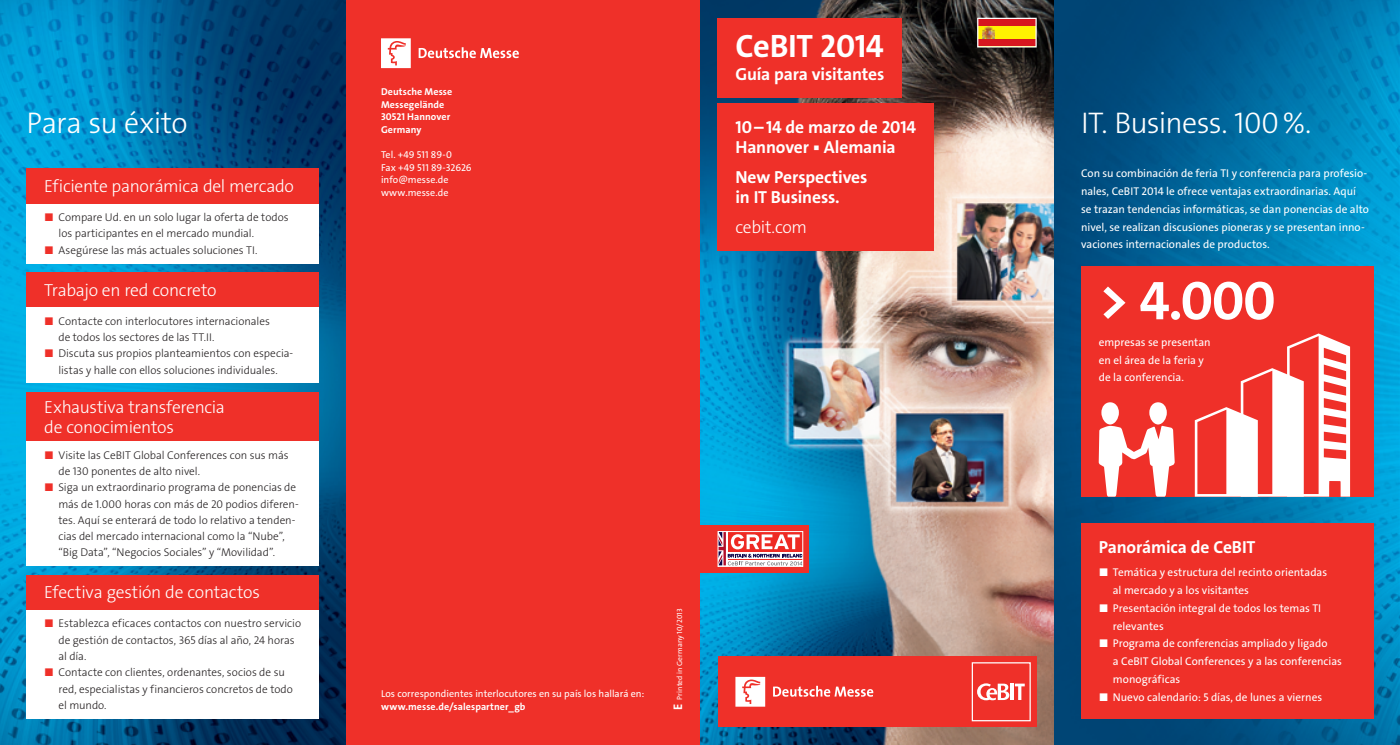
<style>
.page{position:relative;width:1400px;height:745px;background:#fff}
.page>*{position:absolute;margin:0;border:0;box-sizing:border-box;transform-origin:0 0}
.t1{font:55px "The Sans LP7 Bld";color:#fff}
.t2{font:32.5px "The Sans LP7 Bld";letter-spacing:-.015em;color:#fff}
.t3{font:30px "The Sans LP3 Lig";letter-spacing:-.02em;color:#fff}
.t4{font:17.5px/20px "The Sans LP3 Lig";letter-spacing:-.015em;color:#fff}
.t5{font:17.5px/20px "The Sans LP7 Bld";letter-spacing:-.01em;color:#fff}
.t6{font:11.25px/16.2px "The Sans LP3 Lig";letter-spacing:-.005em;color:#231f20}
.t7{font:11.25px/17.8px "The Sans LP5 Plain";color:#fff}
.t8{font:10px/12.5px "The Sans LP5 Plain";letter-spacing:.005em;color:#fff}
.t9{font:10px/12.5px "The Sans LP7 Bld";letter-spacing:.01em;color:#fff}
.t10{font:7.5px "The Sans LP5 Plain";letter-spacing:.01em;color:#fff}
.s1{font-family:"The Sans LP5 Plain";color:#ef3029}
.s2{font-family:"The Sans LP7 Bld";font-size:12.5px}
</style>
<div class="page">
<img style="left:700px;top:0;width:700px;height:744px">
<div style="left:718px;top:656px;width:318px;height:70px;background:#ef3029"></div>
<div style="left:718px;top:18px;width:184px;height:80px;background:#ef3029"></div>
<svg style="left:971px;top:662px;width:60px;height:59px"></svg>
<div style="left:345px;top:0;width:355px;height:744px;background:#ef3029"></div>
<div style="left:1081px;top:523px;width:292px;height:195px;background:#ef3029"></div>
<div style="left:1081px;top:266px;width:292px;height:230px;background:#ef3029"></div>
<div style="left:1149px;top:402px;width:18px;height:22px;background:#fff;border-radius:50%"></div>
<svg style="left:1098px;top:425px;width:76px;height:71px"></svg>
<div style="left:1101px;top:402px;width:18px;height:22px;background:#fff;border-radius:50%"></div>
<svg style="left:1194px;top:333px;width:156px;height:163px"></svg>
<img style="left:0;top:0;width:345px;height:744px">
<div style="left:27px;top:168px;width:292px;height:36px;background:#ef3029"></div>
<div style="left:27px;top:204px;width:292px;height:59px;background:#fff"></div>
<div style="left:27px;top:272px;width:292px;height:35px;background:#ef3029"></div>
<div style="left:27px;top:307px;width:292px;height:76px;background:#fff"></div>
<div style="left:27px;top:392px;width:292px;height:49px;background:#ef3029"></div>
<div style="left:27px;top:441px;width:292px;height:124px;background:#fff"></div>
<div style="left:27px;top:574px;width:292px;height:36px;background:#ef3029"></div>
<div style="left:27px;top:610px;width:292px;height:108px;background:#fff"></div>
<div style="left:700px;top:525px;width:109px;height:47px;background:#ef3029"></div>
<svg style="left:720px;top:533px;width:81px;height:31px"></svg>
<div style="left:718px;top:531px;width:85px;height:35px;border:1px solid #fff"></div>
<svg style="left:976px;top:17px;width:61px;height:31px;background:#db8231"></svg>
<div style="left:718px;top:104px;width:216px;height:147px;background:#ef3029"></div>
<svg style="left:773px;top:685px;width:100px;height:11px"></svg>
<svg style="left:735px;top:676px;width:30px;height:30px"></svg>
<svg style="left:419px;top:47px;width:100px;height:11px"></svg>
<svg style="left:381px;top:38px;width:30px;height:30px"></svg>
<h3 class="t3" style="left:27px;top:103px;width:163px">Para su éxito</h3>
<h3 class="t4" style="left:44px;top:176px;width:251px">Eficiente panorámica del mercado</h3>
<p class="t6" style="left:58px;top:209px;width:232px;text-indent:-14px"><span class="s1">■</span> Compare Ud. en un solo lugar la oferta de todos los participantes en el mercado mundial.</p>
<p class="t6" style="left:44px;top:242px;width:215px"><span class="s1">■</span> Asegúrese las más actuales soluciones TI.</p>
<h3 class="t4" style="left:44px;top:280px;width:174px">Trabajo en red concreto</h3>
<p class="t6" style="left:58px;top:313px;width:213px;text-indent:-14px"><span class="s1">■</span> Contacte con interlocutores internacionales de todos los sectores de las TT.II.</p>
<p class="t6" style="left:44px;top:345px;width:250px;text-align:center"><span class="s1">■</span> Discuta sus propios planteamientos con especia&shy;listas y halle con ellos soluciones individuales.</p>
<h3 class="t4" style="left:44px;top:396px;width:182px">Exhaustiva transferencia de conocimientos</h3>
<p class="t6" style="left:58px;top:446px;width:231px;text-indent:-14px"><span class="s1">■</span> Visite las CeBIT Global Conferences con sus más de 130 ponentes de alto nivel.</p>
<p class="t6" style="left:58px;top:479px;width:242px;text-indent:-14px"><span class="s1">■</span> Siga un extraordinario programa de ponencias de más de 1.000 horas con más de 20 podios diferen&shy;tes. Aquí se enterará de todo lo relativo a tenden&shy;cias del mercado internacional como la “Nube”, “Big Data”, “Negocios Sociales” y “Movilidad”.</p>
<h3 class="t4" style="left:44px;top:582px;width:217px">Efectiva gestión de contactos</h3>
<p class="t6" style="left:58px;top:615px;width:244px;text-indent:-14px"><span class="s1">■</span> Establezca eficaces contactos con nuestro servicio de gestión de contactos, 365 días al año, 24 horas al día.</p>
<p class="t6" style="left:58px;top:664px;width:236px;text-indent:-14px"><span class="s1">■</span> Contacte con clientes, ordenantes, socios de su red, especialistas y financieros concretos de todo el mundo.</p>
<p class="t9" style="left:381px;top:86px;width:73px">Deutsche Messe<br>Messegelände<br>30521 Hannover<br>Germany</p>
<p class="t8" style="left:381px;top:148px;width:92px">Tel. +49 511 89-0<br>Fax +49 511 89-32626 info@messe.de www.messe.de</p>
<h2 class="t2" style="left:735px;top:26px;width:150px">CeBIT 2014</h2>
<h3 class="t5" style="left:735px;top:64px;width:150px">Guía para visitantes</h3>
<h3 class="t5" style="left:735px;top:117px;width:182px">10–14 de marzo de 2014<br>Hannover ▪ Alemania</h3>
<h3 class="t5" style="left:735px;top:167px;width:134px">New Perspectives in IT Business.</h3>
<h3 class="t4" style="left:735px;top:217px;width:73px">cebit.com</h3>
<p class="t8" style="left:381px;top:687px;width:265px">Los correspondientes interlocutores en su país los hallará en:</p>
<p class="t9" style="left:381px;top:699px;width:146px">www.messe.de/salespartner_gb</p>
<p class="t10" style="left:675px;top:709px;width:102px;rotate:-90deg"><span class="s2">E</span> Printed in Germany 10/2013</p>
<h3 class="t3" style="left:1081px;top:103px;width:232px">IT. Business. 100%.</h3>
<p class="t7" style="left:1081px;top:165px;width:289px">Con su combinación de feria TI y conferencia para profesio&shy;nales, CeBIT 2014 le ofrece ventajas extraordinarias. Aquí se trazan tendencias informáticas, se dan ponencias de alto nivel, se realizan discusiones pioneras y se presentan inno&shy;vaciones internacionales de productos.</p>
<h1 class="t1" style="left:1098px;top:265px;width:178px">&gt; 4.000</h1>
<p class="t7" style="left:1098px;top:333px;width:113px">empresas se presentan en el área de la feria y de la conferencia.</p>
<h3 class="t5" style="left:1098px;top:536px;width:158px">Panorámica de CeBIT</h3>
<p class="t7" style="left:1113px;top:563px;width:216px;text-indent:-14px">■ Temática y estructura del recinto orientadas al mercado y a los visitantes</p>
<p class="t7" style="left:1113px;top:599px;width:210px;text-indent:-14px">■ Presentación integral de todos los temas TI relevantes</p>
<p class="t7" style="left:1113px;top:634px;width:230px;text-indent:-14px">■ Programa de conferencias ampliado y ligado<br>a CeBIT Global Conferences y a las conferencias monográficas</p>
<p class="t7" style="left:1098px;top:687px;width:225px">■ Nuevo calendario: 5 días, de lunes a viernes</p>
</div>
